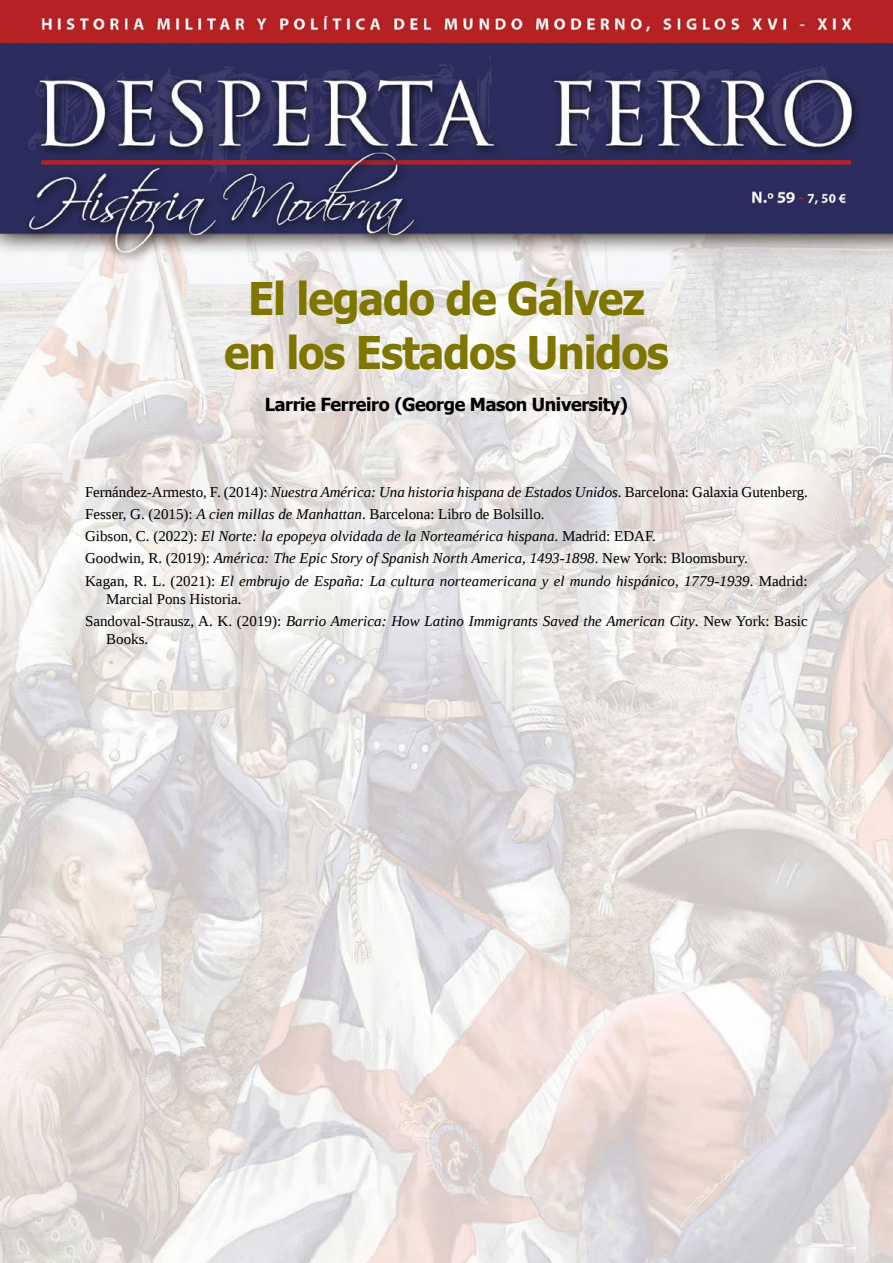
<style>
.page{position:relative;width:893px;height:1263px;background:#fff}
.page>*{position:absolute;margin:0;border:0;box-sizing:border-box;transform-origin:0 0}
.t1{font:700 45px/54px "Tahoma";letter-spacing:-.025em;color:#7f7600;text-align:center;scale:.95 1}
.t2{font:700 18px "Tahoma";letter-spacing:-.02em;color:#000}
.t3{font:italic 15px/22.2px "Liberation Serif";color:#000}
.t4{font:15px/22.2px "Liberation Serif";color:#000}
.s1{font-style:normal}
.s2{font-style:italic}
</style>
<div class="page">
<img style="left:0;top:0;width:893px;height:1263px">
<h1 class="t1" style="left:224px;top:274px;width:469px">El legado de Gálvez en los Estados Unidos</h1>
<p class="t2" style="left:265px;top:391px;width:365px">Larrie Ferreiro (George Mason University)</p>
<p class="t3" style="left:85px;top:480px;width:724px"><span class="s1">Fernández-Armesto, F. (2014):</span> Nuestra América: Una historia hispana de Estados Unidos<span class="s1">. Barcelona: Galaxia Gutenberg.<br>Fesser, G. (2015):</span> A cien millas de Manhattan<span class="s1">. Barcelona: Libro de Bolsillo.<br>Gibson, C. (2022):</span> El Norte: la epopeya olvidada de la Norteamérica hispana<span class="s1">. Madrid: EDAF.<br>Goodwin, R. (2019):</span> América: The Epic Story of Spanish North America, 1493-1898<span class="s1">. New York: Bloomsbury.<br>Kagan, R. L. (2021):</span> El embrujo de España: La cultura norteamericana y el mundo hispánico, 1779-1939<span class="s1">. Madrid:</span></p>
<p class="t4" style="left:85px;top:587px;width:724px;text-indent:21px">Marcial Pons Historia.<br>Sandoval-Strausz, A. K. (2019): <span class="s2">Barrio America: How Latino Immigrants Saved the American City</span>. New York: Basic</p>
<p class="t4" style="left:106px;top:628px;width:44px">Books.</p>
</div>
